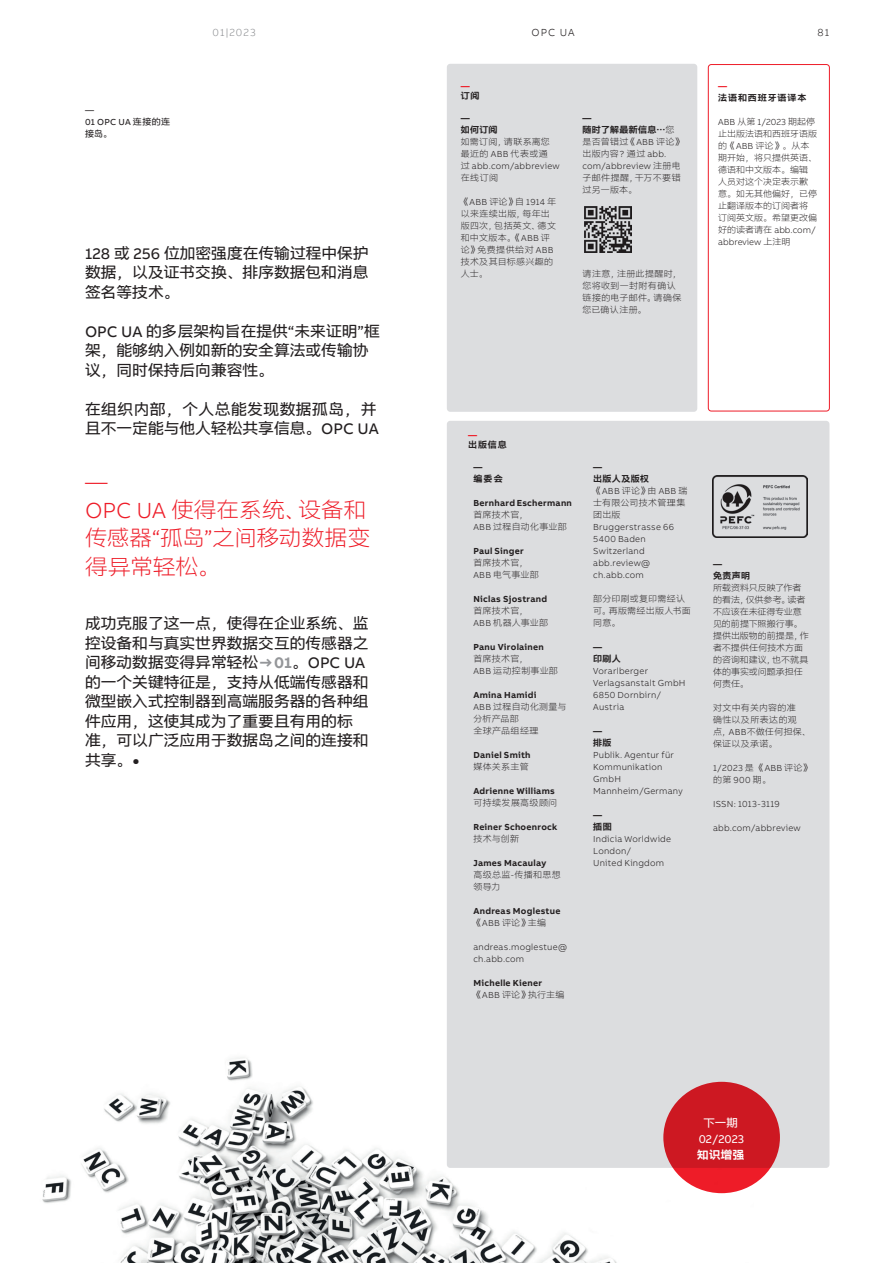
<style>
.page{position:relative;width:893px;height:1263px;background:#fff}
.page>*{position:absolute;margin:0;border:0;box-sizing:border-box;transform-origin:0 0}
.Artikel_Zitat_rot{font:300 22.5px/28.5px "AB Bvoice CNSG";letter-spacing:.005em;color:#ee1c28}
.Copy_Text_8_5_12pt{font:15.75px/19.5px "AB Bvoice CNSG";color:#231f20}
.t1{font:11.55px "AB Bvoice";color:#fff}
.t2{font:700 11.55px "AB Bvoice CNSG";color:#fff}
.t3{font:11.55px "AB Bvoice CNSG";color:#fff}
.t4{font:300 10.5px "AB Bvoice";letter-spacing:.1em;color:#8a8c8f}
.t5{font:300 10.5px "AB Bvoice";color:#231f20}
.Small_text_notes{font:300 9px/12px "AB Bvoice CNSG";letter-spacing:.025em;color:#231f20}
.Small_text_notes-2{font:700 9px/10.5px "AB Bvoice CNSG";letter-spacing:.03em;color:#231f20}
.Author_Info{font:300 9px/12px "AB Bvoice CNSG";color:#231f20}
.Small_text_notes-3{font:300 9px/12px "AB Bvoice CNSG";letter-spacing:-.005em;color:#231f20}
.Small_text_notes-4{font:9px/12px "AB Bvoice CNSG";letter-spacing:.03em;color:#231f20}
.Small_text_notes-5{font:700 9px "AB Bvoice";letter-spacing:.03em;color:#231f20}
.Small_text_notes-6{font:700 9px "AB Bvoice CNSG";letter-spacing:.1em;color:#231f20}
.Small_text_notes-7{font:300 9px "AB Bvoice CNSG";letter-spacing:.045em;color:#231f20}
.Small_text_notes-8{font:700 9px "AB Bvoice CNSG";color:#ee1c28}
.s1{font-weight:700;color:#949699}
.s2{font-family:"AB Bvoice";font-size:21px}
.s3{font-family:"AB Bvoice";color:#ee1c28}
.s4{font-weight:700}
</style>
<div class="page">
<img style="left:42px;top:1057px;width:712px;height:206px">
<div style="left:447px;top:421px;width:382px;height:747px;background:#dcdddf;border-radius:3px"></div>
<div style="left:447px;top:64px;width:250px;height:348px;background:#dcdddf;border-radius:3px"></div>
<img style="left:584px;top:206px;width:47px;height:47px">
<div style="left:708px;top:64px;width:122px;height:347px;border:1px solid #ee1c28;border-radius:3px"></div>
<svg style="left:663px;top:1082px;width:117px;height:111px;background:#d21924"></svg>
<img style="left:712px;top:476px;width:96px;height:61px">
<p class="t4" style="left:213px;top:26px;width:45px">01|2023</p>
<p class="t5" style="left:817px;top:26px;width:13px">81</p>
<p class="t5" style="left:531px;top:26px;width:37px">OPC UA</p>
<p class="Small_text_notes-4" style="left:85px;top:103px;width:10px">—</p>
<p class="Small_text_notes-4" style="left:85px;top:115px;width:87px">01 OPC UA 连接的连接岛。</p>
<p class="Copy_Text_8_5_12pt" style="left:85px;top:244px;width:285px;text-align:justify">128 或 256 位加密强度在传输过程中保护数据，以及证书交换、排序数据包和消息签名等技术。</p>
<p class="Copy_Text_8_5_12pt" style="left:85px;top:322px;width:296px">OPC UA 的多层架构旨在提供“未来证明”框架，能够纳入例如新的安全算法或传输协议，同时保持后向兼容性。</p>
<p class="Copy_Text_8_5_12pt" style="left:85px;top:400px;width:295px">在组织内部，个人总能发现数据孤岛，并且不一定能与他人轻松共享信息。OPC UA</p>
<p class="Artikel_Zitat_rot" style="left:85px;top:467px;width:24px">—</p>
<p class="Artikel_Zitat_rot" style="left:85px;top:496px;width:287px">OPC UA 使得在系统、设备和传感器“孤岛”之间移动数据变得异常轻松。</p>
<p class="Copy_Text_8_5_12pt" style="left:85px;top:614px;width:285px">成功克服了这一点，使得在企业系统、监控设备和与真实世界数据交互的传感器之间移动数据变得异常轻松<span class="s1">→01</span>。OPC UA的一个关键特征是，支持从低端传感器和微型嵌入式控制器到高端服务器的各种组件应用，这使其成为了重要且有用的标准，可以广泛应用于数据岛之间的连接和共享。<span class="s2">•</span></p>
<p class="Small_text_notes-2" style="left:461px;top:80px;width:20px"><span class="s3">—</span>订阅</p>
<p class="Small_text_notes-2" style="left:461px;top:112px;width:10px">—</p>
<p class="Small_text_notes-2" style="left:461px;top:124px;width:38px">如何订阅</p>
<p class="Small_text_notes" style="left:461px;top:135px;width:100px">如需订阅，请联系离您最近的 ABB 代表或通<br>过 abb.com/abbreview在线订阅</p>
<p class="Small_text_notes" style="left:461px;top:195px;width:97px">《ABB 评论》自 1914 年以来连续出版，每年出版四次，包括英文、德文和中文版本。《ABB 评论》免费提供给对 ABB技术及其目标感兴趣的人士。</p>
<p class="Small_text_notes-2" style="left:582px;top:112px;width:10px">—</p>
<p class="Small_text_notes" style="left:582px;top:123px;width:102px"><span class="s4">随时了解最新信息…</span>您是否曾错过《ABB 评论》出版内容？通过 abb. com/abbreview 注册电子邮件提醒，千万不要错过另一版本。</p>
<p class="Small_text_notes" style="left:582px;top:267px;width:100px">请注意，注册此提醒时，您将收到一封附有确认链接的电子邮件。请确保您已确认注册。</p>
<p class="Small_text_notes-8" style="left:718px;top:80px;width:10px">—</p>
<p class="Small_text_notes-6" style="left:718px;top:92px;width:90px">法语和西班牙语译本</p>
<p class="Author_Info" style="left:718px;top:116px;width:101px">ABB 从第 1/2023 期起停止出版法语和西班牙语版的《ABB 评论》。从本期开始，将只提供英语、德语和中文版本。编辑人员对这个决定表示歉意。如无其他偏好，已停止翻译版本的订阅者将订阅英文版。希望更改偏好的读者请在 abb.com/ abbreview 上注明</p>
<p class="Small_text_notes-2" style="left:468px;top:429px;width:40px"><span class="s3">—<br></span>出版信息</p>
<p class="Small_text_notes-2" style="left:473px;top:461px;width:10px">—</p>
<p class="Small_text_notes-2" style="left:473px;top:473px;width:31px">编委会</p>
<p class="Small_text_notes-2" style="left:473px;top:497px;width:100px">Bernhard Eschermann</p>
<p class="Small_text_notes" style="left:473px;top:508px;width:56px">首席技术官，</p>
<p class="Small_text_notes" style="left:473px;top:520px;width:95px">ABB 过程自动化事业部</p>
<p class="Small_text_notes-5" style="left:473px;top:545px;width:52px">Paul Singer</p>
<p class="Small_text_notes" style="left:473px;top:556px;width:56px">首席技术官，</p>
<p class="Small_text_notes" style="left:473px;top:568px;width:67px">ABB 电气事业部</p>
<p class="Small_text_notes-2" style="left:473px;top:593px;width:75px">Niclas Sjostrand</p>
<p class="Small_text_notes" style="left:473px;top:604px;width:56px">首席技术官，</p>
<p class="Small_text_notes" style="left:473px;top:616px;width:76px">ABB 机器人事业部</p>
<p class="Small_text_notes-2" style="left:473px;top:641px;width:72px">Panu Virolainen</p>
<p class="Small_text_notes" style="left:473px;top:652px;width:56px">首席技术官，</p>
<p class="Small_text_notes" style="left:473px;top:664px;width:86px">ABB 运动控制事业部</p>
<p class="Small_text_notes-2" style="left:473px;top:689px;width:65px">Amina Hamidi</p>
<p class="Small_text_notes" style="left:473px;top:700px;width:95px">ABB 过程自动化测量与分析产品部</p>
<p class="Small_text_notes-7" style="left:473px;top:725px;width:67px">全球产品组经理</p>
<p class="Small_text_notes-2" style="left:473px;top:749px;width:59px">Daniel Smith</p>
<p class="Small_text_notes" style="left:473px;top:760px;width:57px">媒体关系主管</p>
<p class="Small_text_notes-2" style="left:473px;top:785px;width:83px">Adrienne Williams</p>
<p class="Small_text_notes" style="left:473px;top:796px;width:85px">可持续发展高级顾问</p>
<p class="Small_text_notes-2" style="left:473px;top:821px;width:85px">Reiner Schoenrock</p>
<p class="Small_text_notes" style="left:473px;top:832px;width:47px">技术与创新</p>
<p class="Small_text_notes-2" style="left:473px;top:857px;width:74px">James Macaulay</p>
<p class="Small_text_notes" style="left:473px;top:868px;width:89px">高级总监-传播和思想领导力</p>
<p class="Small_text_notes-2" style="left:473px;top:905px;width:89px">Andreas Moglestue</p>
<p class="Small_text_notes" style="left:473px;top:916px;width:74px">《ABB 评论》主编</p>
<p class="Small_text_notes" style="left:473px;top:940px;width:95px">andreas.moglestue@</p>
<p class="Small_text_notes" style="left:473px;top:952px;width:52px">ch.abb.com</p>
<p class="Small_text_notes-2" style="left:473px;top:977px;width:70px">Michelle Kiener</p>
<p class="Small_text_notes" style="left:473px;top:988px;width:93px">《ABB 评论》执行主编</p>
<p class="Small_text_notes-2" style="left:593px;top:461px;width:10px">—</p>
<p class="Small_text_notes-2" style="left:593px;top:473px;width:57px">出版人及版权</p>
<p class="Small_text_notes" style="left:593px;top:484px;width:96px">《ABB 评论》由 ABB 瑞士有限公司技术管理集团出版</p>
<p class="Small_text_notes" style="left:593px;top:520px;width:82px">Bruggerstrasse 66</p>
<p class="Small_text_notes" style="left:593px;top:532px;width:54px">5400 Baden</p>
<p class="Small_text_notes" style="left:593px;top:544px;width:53px">Switzerland</p>
<p class="Small_text_notes" style="left:593px;top:556px;width:58px">abb.review@</p>
<p class="Small_text_notes" style="left:593px;top:568px;width:52px">ch.abb.com</p>
<p class="Small_text_notes" style="left:593px;top:592px;width:93px">部分印刷或复印需经认</p>
<p class="Small_text_notes" style="left:593px;top:604px;width:99px">可。再版需经出版人书面</p>
<p class="Small_text_notes" style="left:593px;top:616px;width:29px">同意。</p>
<p class="Small_text_notes-2" style="left:593px;top:641px;width:10px">—</p>
<p class="Small_text_notes-2" style="left:593px;top:653px;width:29px">印刷人</p>
<p class="Small_text_notes" style="left:593px;top:664px;width:56px">Vorarlberger</p>
<p class="Small_text_notes" style="left:593px;top:676px;width:94px">Verlagsanstalt GmbH</p>
<p class="Small_text_notes" style="left:593px;top:688px;width:69px">6850 Dornbirn/<br>Austria</p>
<p class="Small_text_notes-2" style="left:593px;top:725px;width:10px">—</p>
<p class="Small_text_notes-2" style="left:593px;top:737px;width:20px">排版</p>
<p class="Small_text_notes" style="left:593px;top:748px;width:82px">Publik. Agentur für<br>Kommunikation<br>GmbH</p>
<p class="Small_text_notes" style="left:593px;top:784px;width:91px">Mannheim/Germany</p>
<p class="Small_text_notes-2" style="left:593px;top:809px;width:10px">—</p>
<p class="Small_text_notes-2" style="left:593px;top:821px;width:20px">插图</p>
<p class="Small_text_notes" style="left:593px;top:832px;width:79px">Indicia Worldwide</p>
<p class="Small_text_notes" style="left:593px;top:844px;width:72px">London/<br>United Kingdom</p>
<p class="Small_text_notes-2" style="left:713px;top:558px;width:10px">—</p>
<p class="Small_text_notes-2" style="left:713px;top:570px;width:39px">免责声明</p>
<p class="Small_text_notes-3" style="left:713px;top:582px;width:97px">所载资料只反映了作者的看法，仅供参考。读者不应该在未征得专业意见的前提下照搬行事。提供出版物的前提是，作者不提供任何技术方面的咨询和建议，也不就具体的事实或问题承担任何责任。</p>
<p class="Small_text_notes" style="left:713px;top:702px;width:99px">对文中有关内容的准<br>确性以及所表达的观<br>点，ABB 不做任何担保、保证以及承诺。</p>
<p class="Small_text_notes" style="left:713px;top:762px;width:99px">1/2023 是 《ABB 评论》的第 900 期。</p>
<p class="Small_text_notes" style="left:713px;top:798px;width:68px">ISSN: 1013-3119</p>
<p class="Small_text_notes" style="left:713px;top:822px;width:89px">abb.com/abbreview</p>
<p class="t3" style="left:703px;top:1116px;width:36px">下一期</p>
<p class="t1" style="left:699px;top:1132px;width:47px">02/2023</p>
<p class="t2" style="left:697px;top:1148px;width:48px">知识增强</p>
</div>
